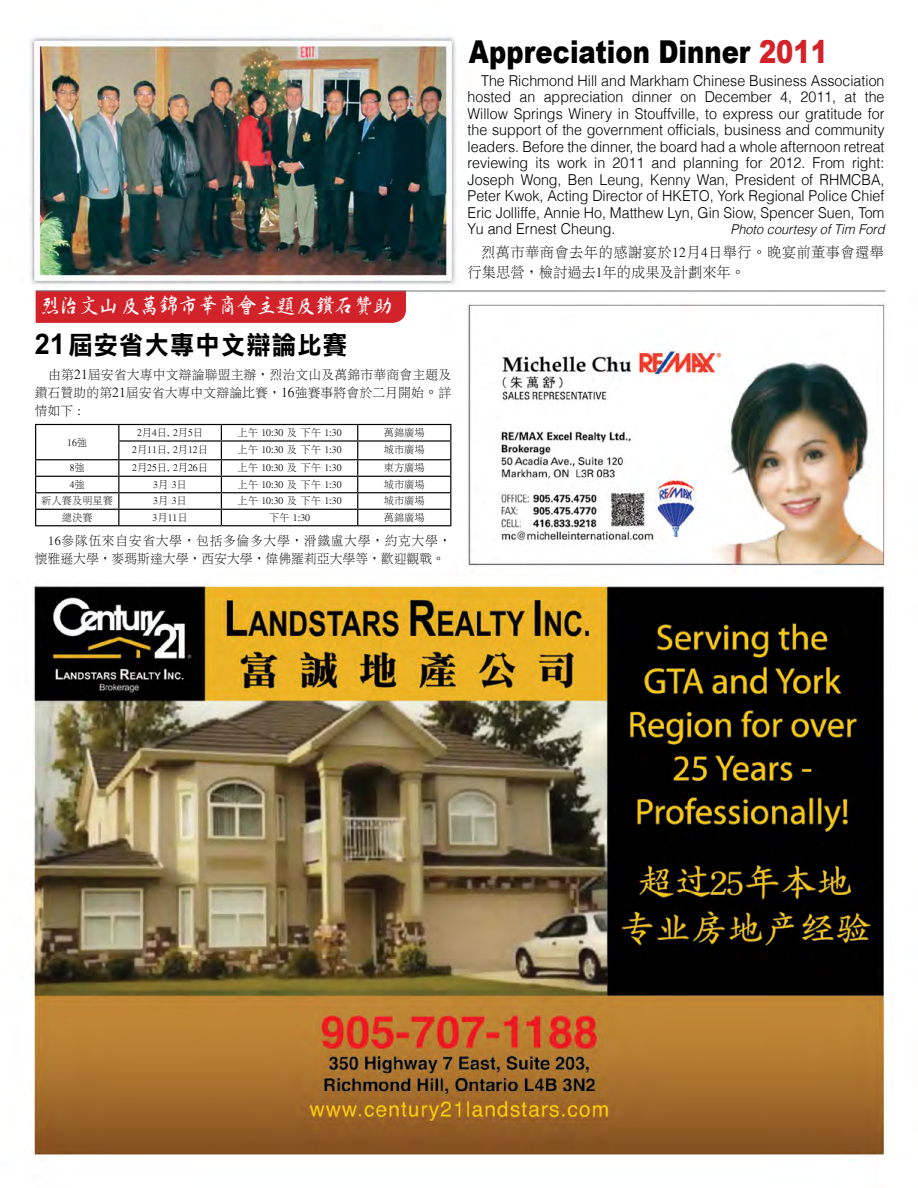
<style>
.page{position:relative;width:918px;height:1188px;background:#fff}
.page>*{position:absolute;margin:0;border:0;box-sizing:border-box;transform-origin:0 0}
.t1{font:900 31.5px "Arial";color:#000;scale:.82 1}
.t2{font:25.5px "DF Li Hei Bd HK BF";letter-spacing:.05em;color:#000;scale:.95 1}
.t3{font:21.6px "DF Xing Shu Medium B5";color:#fff;scale:.9 1}
.t4{font:300 15px/16.5px "Helvetica";color:#000;text-align:justify;scale:.95 1}
.t5{font:300 15px/19.5px "Li Sung";letter-spacing:.03em;color:#000;scale:.95 1}
.t6{font:300 13.5px/18px "Li Sung";letter-spacing:.01em;color:#000;text-align:justify;scale:.95 1}
.t7{font:300 13.5px/18px "Li Sung";letter-spacing:.05em;color:#000;scale:.95 1}
.t8{font:italic 300 13.5px "Helvetica";color:#000;scale:.95 1}
.t9{font:300 10.8px "Li Sung";color:#000;scale:.95 1}
.s1{font-size:28.5px}
.s2{font-size:15px}
.s3{color:#d2232a}
</style>
<div class="page">
<img style="left:29px;top:37px;width:857px;height:1121px">
<div style="left:36px;top:292px;width:370px;height:31px;background:#d2232a"></div>
<hr style="left:36px;top:291px;width:850px;height:1px;background:#6d6e71">
<hr style="left:35px;top:424px;width:84px;height:1px;background:#000">
<hr style="left:119px;top:424px;width:102px;height:1px;background:#000">
<hr style="left:221px;top:424px;width:137px;height:1px;background:#000">
<hr style="left:358px;top:424px;width:93px;height:1px;background:#000">
<hr style="left:118px;top:440px;width:103px;height:2px;background:#000">
<hr style="left:221px;top:440px;width:137px;height:2px;background:#000">
<hr style="left:358px;top:440px;width:93px;height:2px;background:#000">
<hr style="left:35px;top:459px;width:84px;height:1px;background:#000">
<hr style="left:119px;top:459px;width:102px;height:1px;background:#000">
<hr style="left:221px;top:459px;width:137px;height:1px;background:#000">
<hr style="left:358px;top:459px;width:93px;height:1px;background:#000">
<hr style="left:35px;top:476px;width:84px;height:1px;background:#000">
<hr style="left:119px;top:476px;width:102px;height:1px;background:#000">
<hr style="left:221px;top:476px;width:137px;height:1px;background:#000">
<hr style="left:358px;top:476px;width:93px;height:1px;background:#000">
<hr style="left:35px;top:492px;width:84px;height:1px;background:#000">
<hr style="left:119px;top:492px;width:102px;height:1px;background:#000">
<hr style="left:221px;top:492px;width:137px;height:1px;background:#000">
<hr style="left:358px;top:492px;width:93px;height:1px;background:#000">
<hr style="left:35px;top:509px;width:84px;height:1px;background:#000">
<svg style="left:35px;top:425px;width:1px;height:100px"></svg>
<hr style="left:119px;top:509px;width:102px;height:1px;background:#000">
<svg style="left:118px;top:425px;width:1px;height:100px"></svg>
<hr style="left:221px;top:509px;width:137px;height:1px;background:#000">
<svg style="left:221px;top:425px;width:1px;height:100px"></svg>
<hr style="left:358px;top:509px;width:93px;height:1px;background:#000">
<svg style="left:357px;top:425px;width:1px;height:100px"></svg>
<svg style="left:450px;top:425px;width:1px;height:100px"></svg>
<hr style="left:35px;top:525px;width:84px;height:1px;background:#000">
<hr style="left:119px;top:525px;width:102px;height:1px;background:#000">
<hr style="left:221px;top:525px;width:137px;height:1px;background:#000">
<hr style="left:358px;top:525px;width:93px;height:1px;background:#000">
<h3 class="t3" style="left:40px;top:295px;width:393px">烈治文山及萬錦市華商會主題及鑽石贊助</h3>
<h2 class="t2" style="left:36px;top:332px;width:329px"><span class="s1">21</span>屆安省大專中文辯論比賽</h2>
<p class="t6" style="left:35px;top:365px;width:440px;text-indent:13px">由第<span class="s2">21</span>屆安省大專中文辯論聯盟主辦，烈治文山及萬錦市華商會主題及鑽石贊助的第<span class="s2">21</span>屆安省大專中文辯論比賽，<span class="s2">16</span>強賽事將會於二月開始<span class="s2">。</span>詳情如下 :</p>
<p class="t9" style="left:67px;top:436px;width:22px">16強</p>
<p class="t9" style="left:137px;top:427px;width:71px">2月4日, 2月5日</p>
<p class="t9" style="left:238px;top:427px;width:111px">上午 10:30 及 下午 1:30</p>
<p class="t9" style="left:384px;top:427px;width:45px">萬錦廣場</p>
<p class="t9" style="left:132px;top:444px;width:81px">2月11日, 2月12日</p>
<p class="t9" style="left:238px;top:444px;width:111px">上午 10:30 及 下午 1:30</p>
<p class="t9" style="left:384px;top:444px;width:45px">城市廣場</p>
<p class="t9" style="left:70px;top:462px;width:17px">8強</p>
<p class="t9" style="left:132px;top:462px;width:81px">2月25日, 2月26日</p>
<p class="t9" style="left:238px;top:462px;width:111px">上午 10:30 及 下午 1:30</p>
<p class="t9" style="left:384px;top:462px;width:45px">東方廣場</p>
<p class="t9" style="left:70px;top:479px;width:17px">4強</p>
<p class="t9" style="left:153px;top:479px;width:37px">3月 3日</p>
<p class="t9" style="left:238px;top:479px;width:111px">上午 10:30 及 下午 1:30</p>
<p class="t9" style="left:384px;top:479px;width:45px">城市廣場</p>
<p class="t9" style="left:41px;top:495px;width:77px">新人賽及明星賽</p>
<p class="t9" style="left:153px;top:495px;width:37px">3月 3日</p>
<p class="t9" style="left:238px;top:495px;width:111px">上午 10:30 及 下午 1:30</p>
<p class="t9" style="left:384px;top:495px;width:45px">城市廣場</p>
<p class="t9" style="left:62px;top:512px;width:34px">總決賽</p>
<p class="t9" style="left:153px;top:512px;width:38px">3月11日</p>
<p class="t9" style="left:269px;top:512px;width:45px">下午 1:30</p>
<p class="t9" style="left:384px;top:512px;width:45px">萬錦廣場</p>
<p class="t7" style="left:35px;top:531px;width:440px;text-indent:13px">16參隊伍來自安省大學，包括多倫多大學，滑鐵盧大學，約克大學，懷雅遜大學，麥瑪斯達大學，西安大學，偉佛羅莉亞大學等，歡迎觀戰。</p>
<h1 class="t1" style="left:469px;top:29px;width:440px">Appreciation Dinner <span class="s3">2011</span></h1>
<p class="t4" style="left:468px;top:71px;width:440px;text-indent:13px">The Richmond Hill and Markham Chinese Business Association hosted an appreciation dinner on December 4, 2011, at the Willow Springs Winery in Stouffville, to express our gratitude for the support of the government officials, business and community leaders. Before the dinner, the board had a whole afternoon retreat reviewing its work in 2011 and planning for 2012. From right:<br>Joseph Wong, Ben Leung, Kenny Wan, President of RHMCBA, Peter Kwok, Acting Director of HKETO, York Regional Police Chief Eric Jolliffe, Annie Ho, Matthew Lyn, Gin Siow, Spencer Suen, Tom Yu and Ernest Cheung.</p>
<p class="t8" style="left:731px;top:219px;width:164px">Photo courtesy of Tim Ford</p>
<p class="t5" style="left:468px;top:243px;width:440px;text-indent:13px">烈萬市華商會去年的感謝宴於12月4日舉行。晚宴前董事會還舉行集思營，檢討過去1年的成果及計劃來年。</p>
</div>
